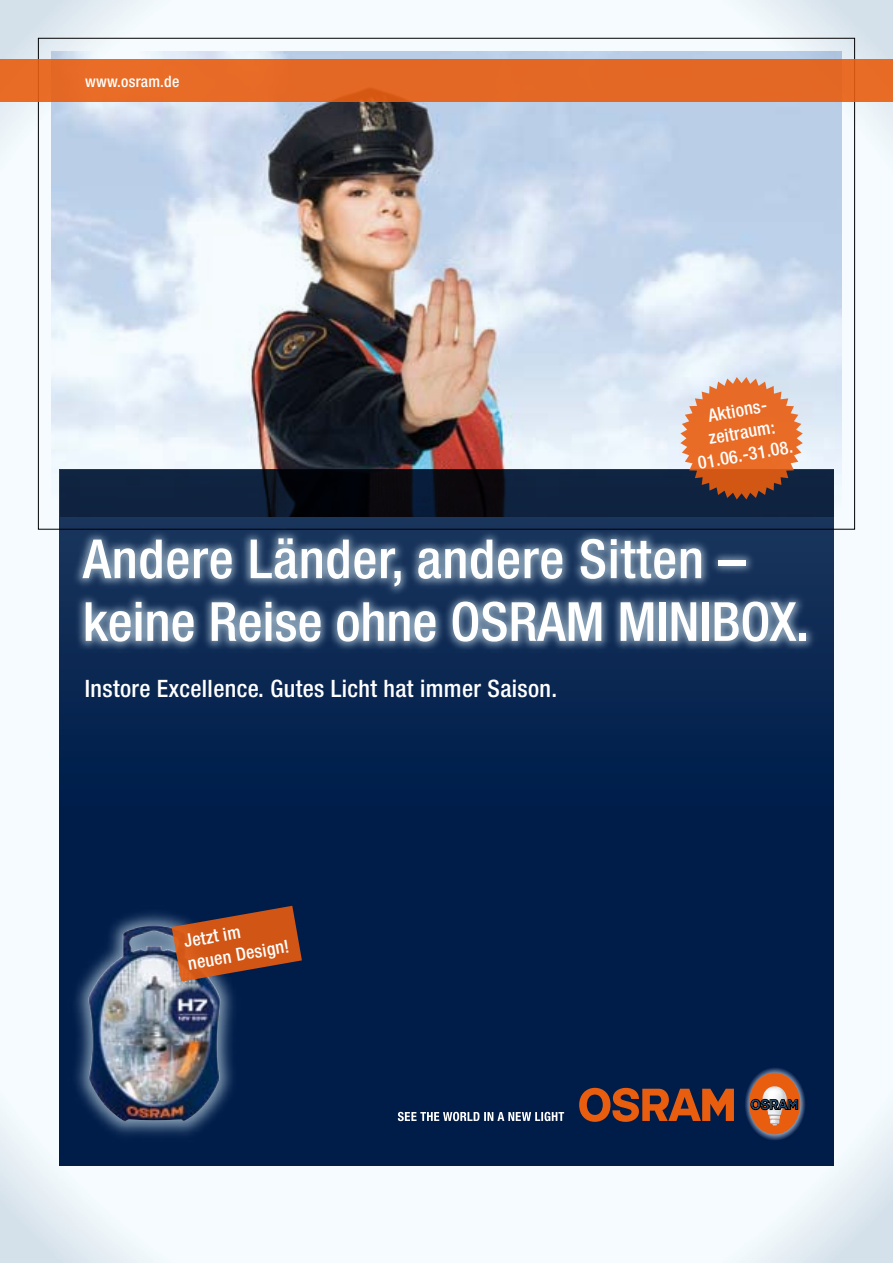
<style>
.page{position:relative;width:893px;height:1263px;background:#f5fbfe}
.page>*{position:absolute;margin:0;border:0;box-sizing:border-box;transform-origin:0 0}
.t1{font:500 condensed 54px/62.7px "Helvetica Neue";color:#fff}
.t2{font:500 condensed 24px "Helvetica Neue";letter-spacing:.015em;color:#fff}
.t3{font:500 condensed 18px/22.5px "Helvetica Neue";color:#fff;text-align:center}
.t4{font:500 condensed 15.75px "Helvetica Neue";letter-spacing:.015em;color:#fff}
</style>
<div class="page">
<img style="left:510px;top:880px;width:383px;height:383px">
<img style="left:0;top:880px;width:383px;height:383px">
<img style="left:510px;top:0;width:383px;height:383px">
<img style="left:0;top:0;width:383px;height:383px">
<div style="left:60px;top:470px;width:773px;height:695px;background:#001d4a"></div>
<svg style="left:743px;top:1066px;width:64px;height:75px"></svg>
<div style="left:749px;top:1073px;width:51px;height:61px;background:#e95d0f;border-radius:50%"></div>
<svg style="left:579px;top:1088px;width:155px;height:34px"></svg>
<svg style="left:751px;top:1086px;width:47px;height:39px"></svg>
<svg style="left:398px;top:1112px;width:166px;height:9px"></svg>
<img style="left:51px;top:51px;width:791px;height:466px">
<div style="left:0;top:60px;width:893px;height:42px;background:#e46825"></div>
<svg style="left:60px;top:470px;width:773px;height:47px;fill:#0f2340"></svg>
<svg style="left:680px;top:377px;width:123px;height:122px"></svg>
<svg style="left:76px;top:913px;width:157px;height:222px"></svg>
<img style="left:88px;top:925px;width:132px;height:196px">
<svg style="left:172px;top:906px;width:130px;height:76px"></svg>
<svg style="left:71px;top:526px;width:746px;height:127px;background:#435e7e"></svg>
<p class="t4" style="left:85px;top:72px;width:96px">www.osram.de</p>
<p class="t3" style="left:688px;top:407px;width:97px;rotate:-10deg">Aktions&shy;zeitraum:<br>01.06.-31.08.</p>
<p class="t1" style="left:83px;top:527px;width:728px">Andere Länder, andere Sitten – keine Reise ohne OSRAM MINIBOX.</p>
<p class="t2" style="left:85px;top:674px;width:474px">Instore Excellence. Gutes Licht hat immer Saison.</p>
<p class="t3" style="left:182px;top:930px;width:104px;text-align:left;rotate:-10deg">Jetzt im neuen Design!</p>
</div>
